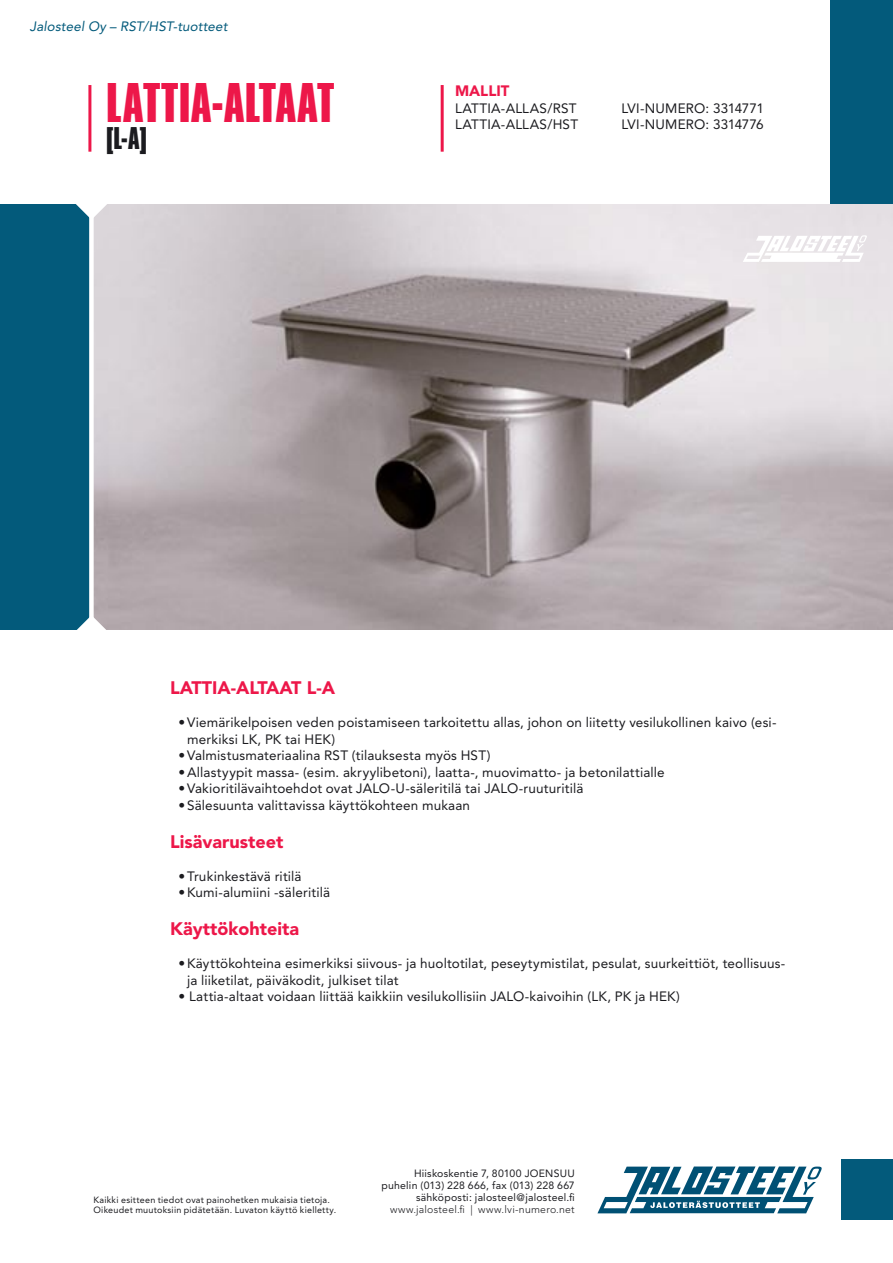
<style>
.page{position:relative;width:893px;height:1263px;background:#fff}
.page>*{position:absolute;margin:0;border:0;box-sizing:border-box;transform-origin:0 0}
.t1{font:700 48px "Compacta BT";color:#ed1749}
.t2{font:700 27px "Compacta BT";color:#1b1b1f}
.t3{font:900 18px "Avenir LT Std";color:#ed1749}
.t4{font:900 15px "Avenir LT Std";color:#ed1749}
.t5{font:13.5px/16.5px "Avenir LT Std";letter-spacing:.01em;color:#1b1b1f}
.t6{font:italic 13.5px "Avenir LT Std";letter-spacing:.01em;color:#035a7b}
.t7{font:10.5px/12px "Avenir LT Std";letter-spacing:.02em;color:#1b1b1f;text-align:right}
.t8{font:9px/10.8px "Avenir LT Std";letter-spacing:.025em;color:#1b1b1f}
.s1{font-weight:300}
</style>
<div class="page">
<div style="left:831px;top:0;width:62px;height:245px;background:#035a7b"></div>
<img style="left:94px;top:204px;width:799px;height:425px">
<div style="left:0;top:204px;width:89px;height:425px;background:#035a7b"></div>
<svg style="left:76px;top:204px;width:34px;height:16px"></svg>
<svg style="left:73px;top:615px;width:37px;height:15px"></svg>
<svg style="left:743px;top:235px;width:124px;height:27px"></svg>
<hr style="left:441px;top:85px;width:3px;height:67px;background:#ed1749">
<hr style="left:88px;top:85px;width:3px;height:67px;background:#ed1749">
<div style="left:89px;top:180px;width:5px;height:473px;background:#fff"></div>
<svg style="left:597px;top:1166px;width:225px;height:47px"></svg>
<div style="left:841px;top:1159px;width:52px;height:61px;background:#035a7b"></div>
<p class="t6" style="left:30px;top:19px;width:199px">Jalosteel Oy – RST/HST-tuotteet</p>
<p class="t1" style="left:106px;top:73px;width:230px">LATTIA-ALTAAT</p>
<p class="t2" style="left:106px;top:121px;width:42px">[L-A]</p>
<p class="t4" style="left:455px;top:82px;width:56px">MALLIT</p>
<p class="t5" style="left:455px;top:100px;width:123px">LATTIA-ALLAS/RST</p>
<p class="t5" style="left:621px;top:100px;width:144px">LVI-NUMERO: 3314771</p>
<p class="t5" style="left:455px;top:117px;width:125px">LATTIA-ALLAS/HST</p>
<p class="t5" style="left:621px;top:117px;width:144px">LVI-NUMERO: 3314776</p>
<p class="t3" style="left:170px;top:677px;width:167px">LATTIA-ALTAAT L-A</p>
<p class="t5" style="left:187px;top:714px;width:591px;text-indent:-9px">• Viemärikelpoisen veden poistamiseen tarkoitettu allas, johon on liitetty vesilukollinen kaivo (esi&shy;merkiksi LK, PK tai HEK)</p>
<p class="t5" style="left:179px;top:747px;width:313px">• Valmistusmateriaalina RST (tilauksesta myös HST)</p>
<p class="t5" style="left:179px;top:764px;width:488px">• Allastyypit massa- (esim. akryylibetoni), laatta-, muovimatto- ja betonilattialle</p>
<p class="t5" style="left:179px;top:780px;width:406px">• Vakioritilävaihtoehdot ovat JALO-U-säleritilä tai JALO-ruuturitilä</p>
<p class="t5" style="left:179px;top:797px;width:293px">• Sälesuunta valittavissa käyttökohteen mukaan</p>
<p class="t3" style="left:170px;top:830px;width:115px">Lisävarusteet</p>
<p class="t5" style="left:179px;top:868px;width:125px">• Trukinkestävä ritilä</p>
<p class="t5" style="left:179px;top:884px;width:153px">• Kumi-alumiini -säleritilä</p>
<p class="t3" style="left:170px;top:918px;width:130px">Käyttökohteita</p>
<p class="t5" style="left:187px;top:955px;width:600px;text-indent:-9px">• Käyttökohteina esimerkiksi siivous- ja huoltotilat, peseytymistilat, pesulat, suurkeittiöt, teollisuus&shy;ja liiketilat, päiväkodit, julkiset tilat</p>
<p class="t5" style="left:179px;top:988px;width:503px">• Lattia-altaat voidaan liittää kaikkiin vesilukollisiin JALO-kaivoihin (LK, PK ja HEK)</p>
<p class="t8" style="left:94px;top:1194px;width:244px">Kaikki esitteen tiedot ovat painohetken mukaisia tietoja.<br>Oikeudet muutoksiin pidätetään. Luvaton käyttö kielletty.</p>
<p class="t7" style="left:381px;top:1168px;width:195px">Hiiskoskentie 7, 80100 JOENSUU puhelin (013) 228 666, fax (013) 228 667 sähköposti: jalosteel@jalosteel.fi <span class="s1">www.jalosteel.fi | www.lvi-numero.net</span></p>
</div>
